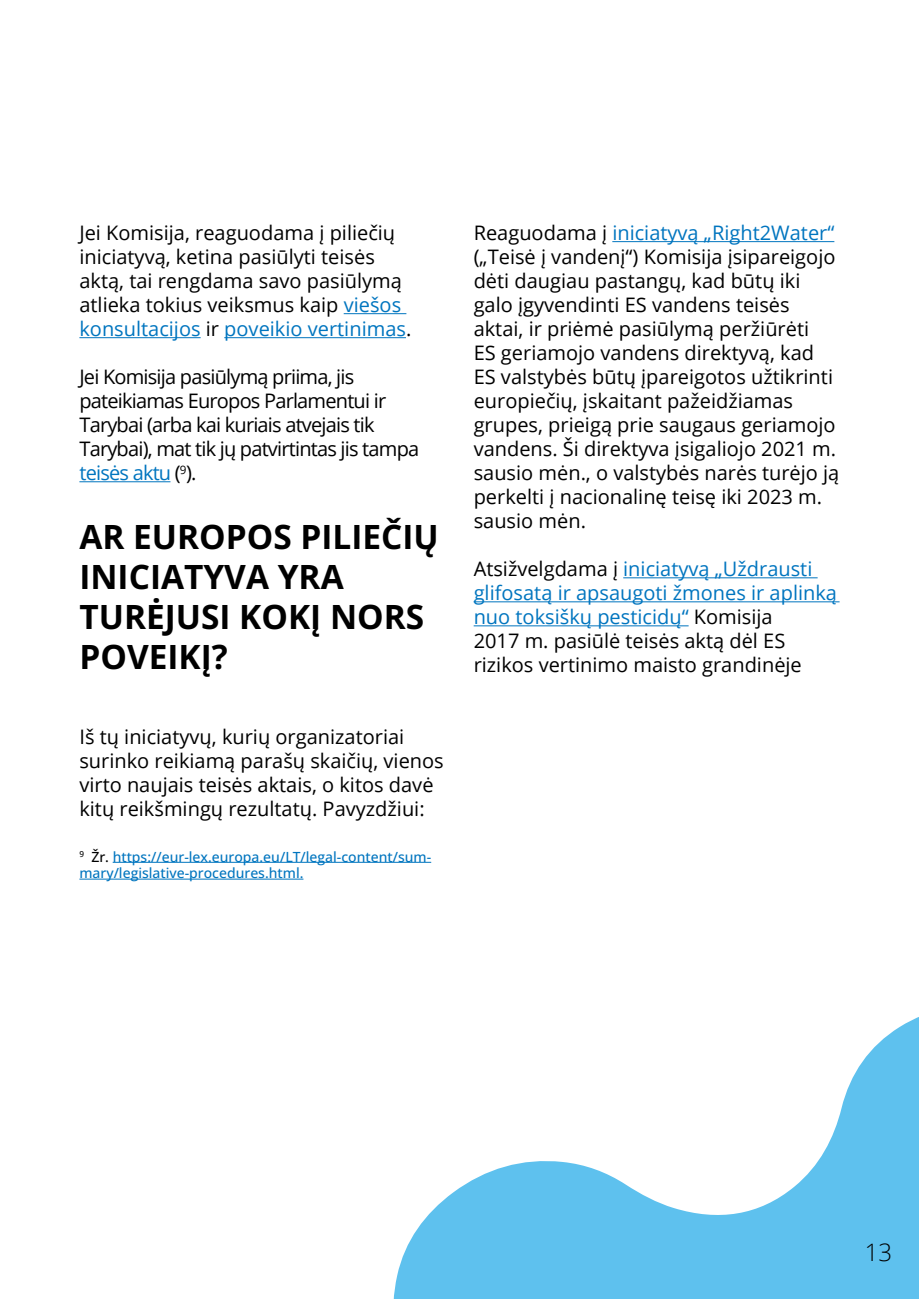
<style>
.page{position:relative;width:919px;height:1299px;background:#fff}
.page>*{position:absolute;margin:0;border:0;box-sizing:border-box;transform-origin:0 0}
.t1{font:700 33.4px/40px "Open Sans";color:#000}
.t2{font:300 24px "Open Sans";color:#000}
.t3{font:20px/24px "Open Sans";color:#000}
.t4{font:20px/24px "Open Sans";letter-spacing:-.04em;color:#000}
.t5{font:500 14px/16.8px "Open Sans";color:#0075bf}
.s1{color:#0075bf}
.s2{color:#000}
</style>
<div class="page">
<svg style="left:393px;top:1017px;width:525px;height:281px"></svg>
<hr style="left:344px;top:313px;width:62px;height:1px;background:#0075bf">
<hr style="left:79px;top:337px;width:122px;height:1px;background:#0075bf">
<hr style="left:224px;top:337px;width:182px;height:1px;background:#0075bf">
<hr style="left:79px;top:481px;width:91px;height:1px;background:#0075bf">
<hr style="left:113px;top:861px;width:318px;height:1px;background:#0075bf">
<hr style="left:79px;top:878px;width:224px;height:1px;background:#0075bf">
<hr style="left:612px;top:241px;width:222px;height:1px;background:#0075bf">
<hr style="left:623px;top:577px;width:194px;height:1px;background:#0075bf">
<hr style="left:473px;top:601px;width:366px;height:1px;background:#0075bf">
<hr style="left:473px;top:625px;width:215px;height:1px;background:#0075bf">
<p class="t3" style="left:79px;top:220px;width:333px">Jei Komisija, reaguodama į piliečių iniciatyvą, ketina pasiūlyti teisės aktą, tai rengdama savo pasiūlymą atlieka tokius veiksmus kaip <span class="s1">viešos konsultacijos</span> ir <span class="s1">poveikio vertinimas</span>.</p>
<p class="t4" style="left:79px;top:364px;width:341px">Jei Komisija pasiūlymą priima, jis pateikiamas Europos Parlamentui ir Tarybai (arba kai kuriais atvejais tik Tarybai), mat tik jų patvirtintas jis tampa <span class="s1">teisės aktu</span> (<sup>9</sup>).</p>
<h1 class="t1" style="left:79px;top:515px;width:361px">AR EUROPOS PILIEČIŲ<br>INICIATYVA YRA<br>TURĖJUSI KOKĮ NORS<br>POVEIKĮ?</h1>
<p class="t3" style="left:79px;top:724px;width:366px">Iš tų iniciatyvų, kurių organizatoriai surinko reikiamą parašų skaičių, vienos virto naujais teisės aktais, o kitos davė kitų reikšmingų rezultatų. Pavyzdžiui:</p>
<p class="t5" style="left:79px;top:847px;width:353px"><sup>9</sup> <span class="s2">Žr.</span> https://eur-lex.europa.eu/LT/legal-content/sum&shy;mary/legislative-procedures.html.</p>
<p class="t3" style="left:473px;top:220px;width:367px">Reaguodama į <span class="s1">iniciatyvą „Right2Water“ </span>(„Teisė į vandenį“) Komisija įsipareigojo dėti daugiau pastangų, kad būtų iki galo įgyvendinti ES vandens teisės aktai, ir priėmė pasiūlymą peržiūrėti<br>ES geriamojo vandens direktyvą, kad ES valstybės būtų įpareigotos užtikrinti europiečių, įskaitant pažeidžiamas grupes, prieigą prie saugaus geriamojo vandens. Ši direktyva įsigaliojo 2021 m. sausio mėn., o valstybės narės turėjo ją perkelti į nacionalinę teisę iki 2023 m. sausio mėn.</p>
<p class="t3" style="left:473px;top:556px;width:365px">Atsižvelgdama į <span class="s1">iniciatyvą „Uždrausti glifosatą ir apsaugoti žmones ir aplinką nuo toksiškų pesticidų“</span> Komisija<br>2017 m. pasiūlė teisės aktą dėl ES rizikos vertinimo maisto grandinėje</p>
<p class="t2" style="left:864px;top:1235px;width:29px">13</p>
</div>
